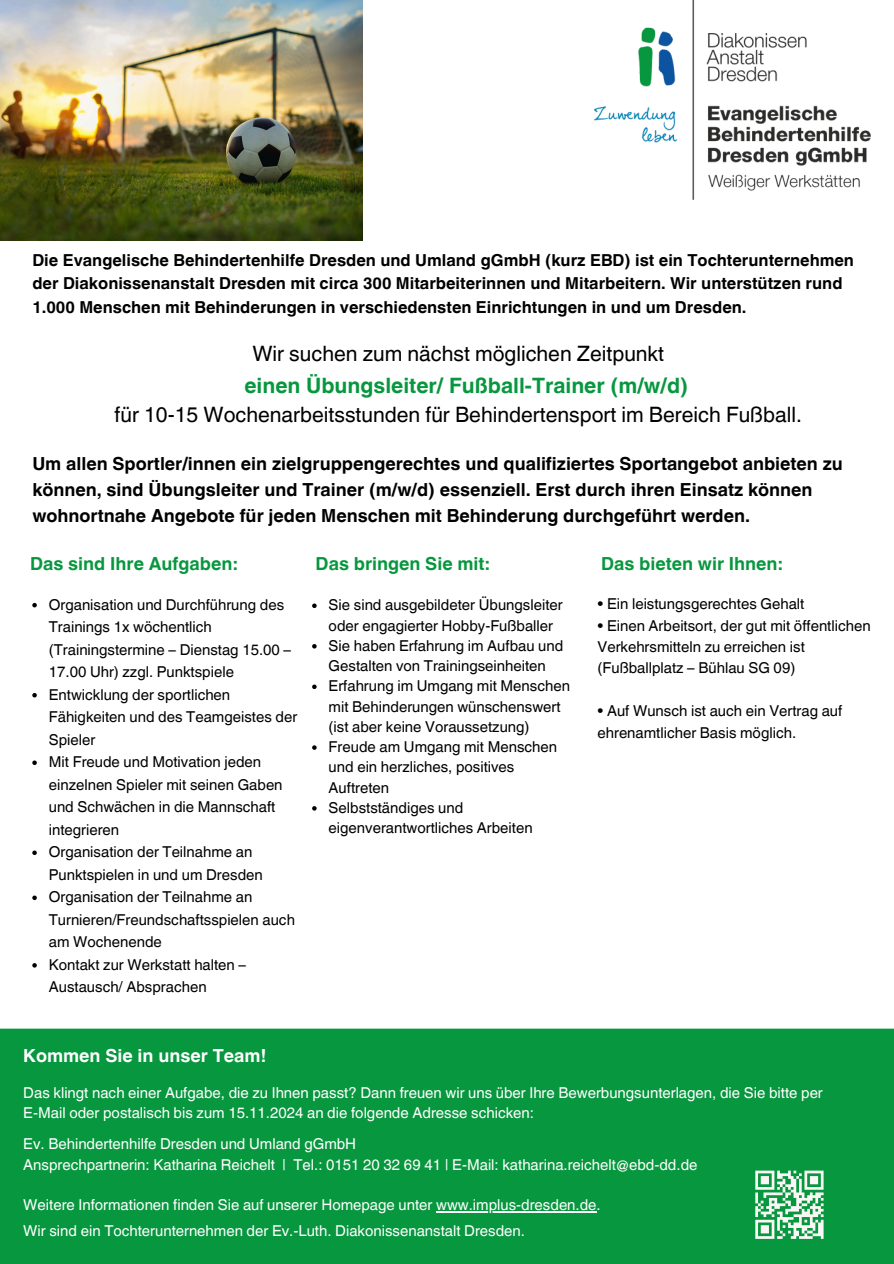
<style>
.page{position:relative;width:894px;height:1264px;background:#fff}
.page>*{position:absolute;margin:0;border:0;box-sizing:border-box;transform-origin:0 0}
.t1{font:700 21.15px/31.5px "Helvetica World";color:#07973e}
.t2{font:21.15px "Helvetica World";color:#000}
.t3{font:700 18px/25.8px "Helvetica World";color:#000}
.t4{font:700 18px "Helvetica World";color:#07973e}
.t5{font:700 18px "Helvetica World";color:#fff}
.t6{font:700 16.5px/23.7px "Helvetica World";color:#000}
.t7{font:15px/22.5px "Helvetica World";color:#000}
.t8{font:15px "Helvetica World";color:#fff}
.s1{font-weight:400;color:#000}
</style>
<div class="page">
<div style="left:0;top:1028px;width:893px;height:235px;background:#07973e"></div>
<img style="left:0;top:0;width:362px;height:241px">
<hr style="left:436px;top:1211px;width:37px;height:1px;background:#fff">
<hr style="left:473px;top:1211px;width:123px;height:1px;background:#fff">
<img style="left:594px;top:0;width:276px;height:200px">
<svg style="left:32px;top:603px;width:5px;height:4px"></svg>
<svg style="left:32px;top:693px;width:5px;height:4px"></svg>
<svg style="left:32px;top:760px;width:5px;height:5px"></svg>
<svg style="left:32px;top:850px;width:5px;height:5px"></svg>
<svg style="left:32px;top:895px;width:5px;height:5px"></svg>
<svg style="left:32px;top:963px;width:5px;height:4px"></svg>
<svg style="left:312px;top:603px;width:4px;height:5px"></svg>
<svg style="left:312px;top:644px;width:4px;height:4px"></svg>
<svg style="left:312px;top:684px;width:4px;height:5px"></svg>
<svg style="left:312px;top:745px;width:4px;height:4px"></svg>
<svg style="left:312px;top:806px;width:4px;height:4px"></svg>
<div style="left:749px;top:1165px;width:79px;height:79px;background:#07973e"></div>
<svg style="left:755px;top:1170px;width:68px;height:68px"></svg>
<p class="t6" style="left:32px;top:246px;width:822px">Die Evangelische Behindertenhilfe Dresden und Umland gGmbH (kurz EBD) ist ein Tochterunternehmen der Diakonissenanstalt Dresden mit circa 300 Mitarbeiterinnen und Mitarbeitern. Wir unterstützen rund<br>1.000 Menschen mit Behinderungen in verschiedensten Einrichtungen in und um Dresden.</p>
<h2 class="t1" style="left:244px;top:336px;width:445px;text-indent:8px"><span class="s1">Wir suchen zum nächst möglichen Zeitpunkt </span>einen Übungsleiter/ Fußball-Trainer (m/w/d)</h2>
<h2 class="t2" style="left:114px;top:402px;width:688px">für 10-15 Wochenarbeitsstunden für Behindertensport im Bereich Fußball.</h2>
<p class="t3" style="left:32px;top:448px;width:811px">Um allen Sportler/innen ein zielgruppengerechtes und qualifiziertes Sportangebot anbieten zu können, sind Übungsleiter und Trainer (m/w/d) essenziell. Erst durch ihren Einsatz können wohnortnahe Angebote für jeden Menschen mit Behinderung durchgeführt werden.</p>
<p class="t4" style="left:30px;top:548px;width:209px">Das sind Ihre Aufgaben:</p>
<p class="t4" style="left:315px;top:548px;width:175px">Das bringen Sie mit:</p>
<p class="t4" style="left:601px;top:548px;width:183px">Das bieten wir Ihnen:</p>
<p class="t7" style="left:49px;top:593px;width:244px">Organisation und Durchführung des<br>Trainings 1x wöchentlich (Trainingstermine – Dienstag 15.00 –<br>17.00 Uhr) zzgl. Punktspiele</p>
<p class="t7" style="left:49px;top:683px;width:250px">Entwicklung der sportlichen<br>Fähigkeiten und des Teamgeistes der<br>Spieler</p>
<p class="t7" style="left:49px;top:750px;width:235px">Mit Freude und Motivation jeden einzelnen Spieler mit seinen Gaben und Schwächen in die Mannschaft integrieren</p>
<p class="t7" style="left:49px;top:840px;width:215px">Organisation der Teilnahme an<br>Punktspielen in und um Dresden</p>
<p class="t7" style="left:49px;top:885px;width:247px">Organisation der Teilnahme an<br>Turnieren/Freundschaftsspielen auch am Wochenende</p>
<p class="t7" style="left:49px;top:953px;width:199px">Kontakt zur Werkstatt halten –<br>Austausch/ Absprachen</p>
<h2 class="t5" style="left:23px;top:1040px;width:244px">Kommen Sie in unser Team!</h2>
<p class="t7" style="left:328px;top:595px;width:235px;line-height:20.2px">Sie sind ausgebildeter Übungsleiter oder engagierter Hobby-Fußballer</p>
<p class="t7" style="left:328px;top:635px;width:236px;line-height:20.2px">Sie haben Erfahrung im Aufbau und<br>Gestalten von Trainingseinheiten</p>
<p class="t7" style="left:328px;top:676px;width:243px;line-height:20.2px">Erfahrung im Umgang mit Menschen mit Behinderungen wünschenswert (ist aber keine Voraussetzung)</p>
<p class="t7" style="left:328px;top:736px;width:230px;line-height:20.2px">Freude am Umgang mit Menschen und ein herzliches, positives<br>Auftreten</p>
<p class="t7" style="left:328px;top:797px;width:205px;line-height:20.2px">Selbstständiges und eigenverantwortliches Arbeiten</p>
<p class="t7" style="left:597px;top:593px;width:208px">• Ein leistungsgerechtes Gehalt</p>
<p class="t7" style="left:597px;top:615px;width:274px;line-height:21.3px">• Einen Arbeitsort, der gut mit öffentlichen<br>Verkehrsmitteln zu erreichen ist (Fußballplatz – Bühlau SG 09)</p>
<p class="t7" style="left:597px;top:700px;width:246px;line-height:21.3px">• Auf Wunsch ist auch ein Vertrag auf ehrenamtlicher Basis möglich.</p>
<p class="t8" style="left:23px;top:1084px;width:800px">Das klingt nach einer Aufgabe, die zu Ihnen passt? Dann freuen wir uns über Ihre Bewerbungsunterlagen, die Sie bitte per</p>
<p class="t8" style="left:23px;top:1104px;width:512px">E-Mail oder postalisch bis zum 15.11.2024 an die folgende Adresse schicken:</p>
<p class="t8" style="left:23px;top:1135px;width:334px">Ev. Behindertenhilfe Dresden und Umland gGmbH</p>
<h2 class="t8" style="left:23px;top:1155px;width:675px">Ansprechpartnerin: Katharina Reichelt | Tel.: 0151 20 32 69 41 | E-Mail: katharina.reichelt@ebd-dd.de</h2>
<h1 class="t8" style="left:23px;top:1196px;width:578px">Weitere Informationen finden Sie auf unserer Homepage unter www.implus-dresden.de.</h1>
<p class="t8" style="left:23px;top:1221px;width:503px">Wir sind ein Tochterunternehmen der Ev.-Luth. Diakonissenanstalt Dresden.</p>
</div>
